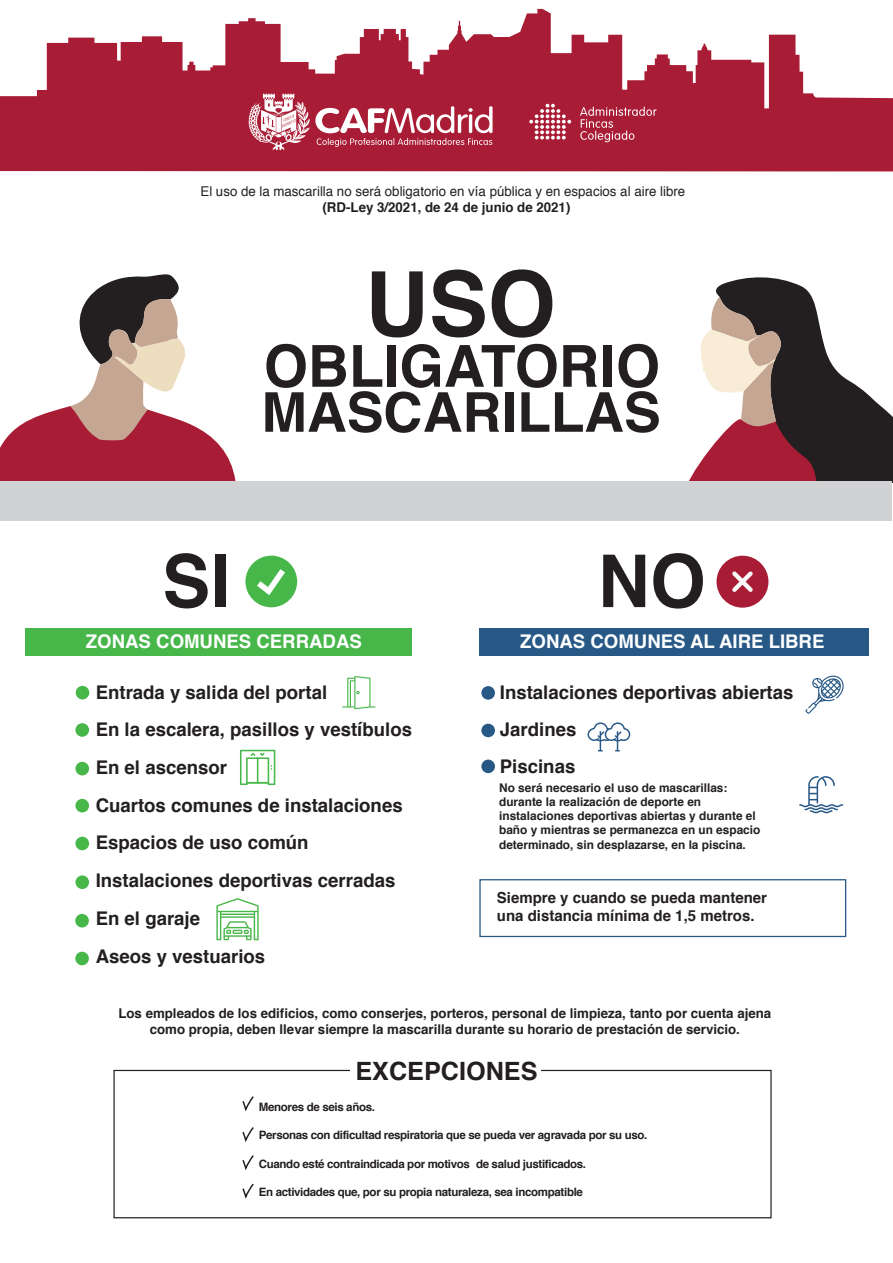
<style>
.page{position:relative;width:893px;height:1263px;background:#fff}
.page>*{position:absolute;margin:0;border:0;box-sizing:border-box;transform-origin:0 0}
.t1{font:700 72.9px "Helvetica";color:#231f20}
.t2{font:700 25.2px "Helvetica";color:#231f20}
.t3{font:700 18.9px/37.7px "Helvetica";color:#231f20}
.t4{font:700 18.9px "Helvetica";color:#fff}
.t5{font:700 15.15px/18px "Helvetica";color:#231f20}
.t6{font:700 13.5px/16.2px "Helvetica";color:#231f20;text-align:center}
.t7{font:13.5px "Helvetica";color:#231f20}
.t8{font:700 12px/14.2px "Helvetica";color:#231f20}
.t9{font:700 11.55px "Helvetica";letter-spacing:-.03em;color:#231f20}
</style>
<div class="page">
<svg style="left:0;top:9px;width:893px;height:162px;fill:#a91c35"></svg>
<svg style="left:529px;top:104px;width:42px;height:35px"></svg>
<svg style="left:580px;top:107px;width:77px;height:35px;background:#b63f54"></svg>
<svg style="left:248px;top:94px;width:244px;height:57px"></svg>
<svg style="left:0;top:274px;width:235px;height:207px"></svg>
<svg style="left:689px;top:277px;width:204px;height:206px"></svg>
<svg style="left:372px;top:271px;width:51px;height:66px"></svg>
<svg style="left:432px;top:269px;width:53px;height:68px"></svg>
<svg style="left:492px;top:269px;width:60px;height:69px"></svg>
<svg style="left:265px;top:344px;width:394px;height:89px"></svg>
<div style="left:113px;top:1070px;width:659px;height:148px;border:1px solid #231f20"></div>
<svg style="left:242px;top:1096px;width:12px;height:16px"></svg>
<svg style="left:242px;top:1127px;width:12px;height:15px"></svg>
<svg style="left:242px;top:1155px;width:12px;height:15px"></svg>
<svg style="left:242px;top:1183px;width:12px;height:16px"></svg>
<div style="left:350px;top:1056px;width:190px;height:29px;background:#fff"></div>
<div style="left:0;top:481px;width:892px;height:40px;background:#d1d2d4"></div>
<div style="left:26px;top:628px;width:386px;height:27px;background:#47b74a"></div>
<div style="left:479px;top:628px;width:390px;height:27px;background:#275886"></div>
<svg style="left:587px;top:722px;width:44px;height:29px"></svg>
<div style="left:481px;top:724px;width:14px;height:13px;background:#275886;border-radius:50%"></div>
<div style="left:481px;top:760px;width:14px;height:13px;background:#275886;border-radius:50%"></div>
<div style="left:481px;top:686px;width:14px;height:14px;background:#275886;border-radius:50%"></div>
<svg style="left:799px;top:776px;width:44px;height:37px"></svg>
<svg style="left:805px;top:675px;width:39px;height:39px"></svg>
<svg style="left:342px;top:676px;width:34px;height:33px"></svg>
<svg style="left:240px;top:750px;width:35px;height:35px"></svg>
<svg style="left:216px;top:898px;width:43px;height:42px"></svg>
<div style="left:75px;top:723px;width:14px;height:14px;background:#47b74a;border-radius:50%"></div>
<div style="left:75px;top:762px;width:14px;height:13px;background:#47b74a;border-radius:50%"></div>
<div style="left:75px;top:799px;width:14px;height:13px;background:#47b74a;border-radius:50%"></div>
<div style="left:75px;top:837px;width:14px;height:13px;background:#47b74a;border-radius:50%"></div>
<div style="left:75px;top:875px;width:14px;height:14px;background:#47b74a;border-radius:50%"></div>
<div style="left:75px;top:914px;width:14px;height:13px;background:#47b74a;border-radius:50%"></div>
<div style="left:75px;top:952px;width:14px;height:13px;background:#47b74a;border-radius:50%"></div>
<div style="left:76px;top:686px;width:13px;height:13px;background:#47b74a;border-radius:50%"></div>
<div style="left:245px;top:556px;width:52px;height:51px;background:#47b74a;border-radius:50%"></div>
<svg style="left:257px;top:569px;width:28px;height:26px"></svg>
<div style="left:716px;top:556px;width:52px;height:52px;background:#a91c35;border-radius:50%"></div>
<svg style="left:732px;top:571px;width:21px;height:21px"></svg>
<div style="left:479px;top:879px;width:367px;height:58px;border:1px solid #275886"></div>
<p class="t7" style="left:200px;top:181px;width:486px">El uso de la mascarilla no será obligatorio en vía pública y en espacios al aire libre</p>
<p class="t6" style="left:323px;top:200px;width:249px">(RD-Ley 3/2021, de 24 de junio de 2021)</p>
<h1 class="t1" style="left:162px;top:523px;width:69px">SI</h1>
<h1 class="t1" style="left:598px;top:523px;width:109px">NO</h1>
<p class="t4" style="left:86px;top:626px;width:277px">ZONAS COMUNES CERRADAS</p>
<p class="t4" style="left:520px;top:626px;width:306px">ZONAS COMUNES AL AIRE LIBRE</p>
<p class="t3" style="left:500px;top:674px;width:295px;line-height:36.8px">Instalaciones deportivas abiertas<br>Jardines<br>Piscinas</p>
<p class="t3" style="left:96px;top:673px;width:318px">Entrada y salida del portal<br>En la escalera, pasillos y vestíbulos<br>En el ascensor<br>Cuartos comunes de instalaciones<br>Espacios de uso común<br>Instalaciones deportivas cerradas<br>En el garaje<br>Aseos y vestuarios</p>
<p class="t8" style="left:499px;top:780px;width:263px">No será necesario el uso de mascarillas: durante la realización de deporte en instalaciones deportivas abiertas y durante el baño y mientras se permanezca en un espacio determinado, sin desplazarse, en la piscina.</p>
<p class="t5" style="left:497px;top:889px;width:272px">Siempre y cuando se pueda mantener una distancia mínima de 1,5 metros.</p>
<p class="t6" style="left:118px;top:1005px;width:654px">Los empleados de los edificios, como conserjes, porteros, personal de limpieza, tanto por cuenta ajena como propia, deben llevar siempre la mascarilla durante su horario de prestación de servicio.</p>
<h2 class="t2" style="left:355px;top:1050px;width:183px">EXCEPCIONES</h2>
<p class="t9" style="left:259px;top:1097px;width:118px">Menores de seis años.</p>
<p class="t9" style="left:259px;top:1125px;width:390px">Personas con dificultad respiratoria que se pueda ver agravada por su uso.</p>
<p class="t9" style="left:259px;top:1155px;width:329px">Cuando esté contraindicada por motivos de salud justificados.</p>
<p class="t9" style="left:259px;top:1183px;width:326px">En actividades que, por su propia naturaleza, sea incompatible</p>
</div>
